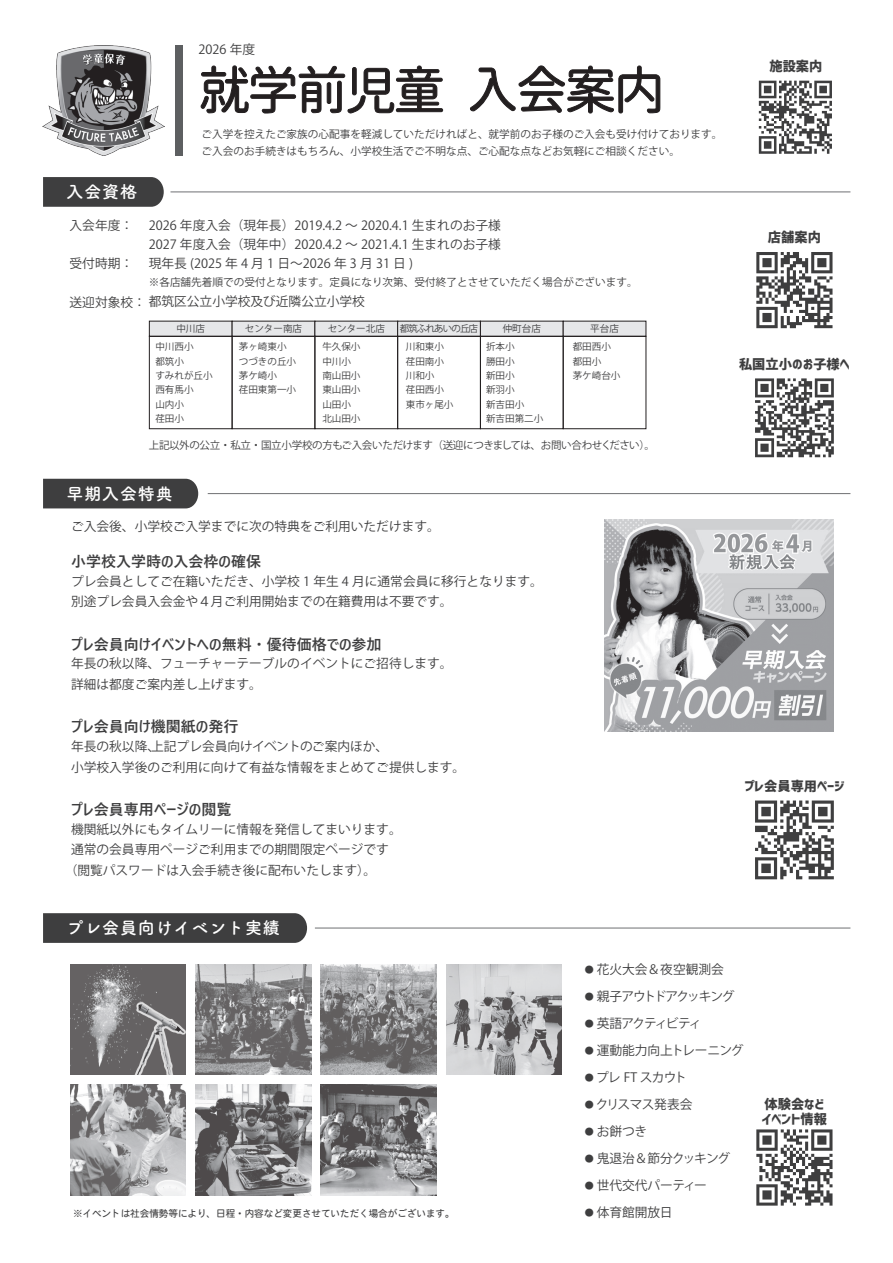
<style>
.page{position:relative;width:893px;height:1263px;background:#fff}
.page>*{position:absolute;margin:0;border:0;box-sizing:border-box;transform-origin:0 0}
.t1{font:51.3px "Honoka Maru Gothic";letter-spacing:-.05em;color:#231f20}
.t2{font:16.95px "Tsuku A Rd Gothic Std B";letter-spacing:.05em;color:#fff}
.t3{font:600 15px "Yu Gothic UI";color:#3e3e3f}
.t4{font:13.2px/14.4px "Corporate Logo Bold";color:#3e3e3f}
.t5{font:12.75px/20.7px "Koz Go Pr 6 N";color:#3e3e3f}
.t6{font:12.75px "Koz Go Pr 6 N";letter-spacing:-.1em;color:#3e3e3f}
.t7{font:12.75px "Koz Go Pr 6 N";letter-spacing:-.065em;color:#3e3e3f}
.t8{font:12.75px "Koz Go Pr 6 N";letter-spacing:-.115em;color:#3e3e3f}
.t9{font:12.75px "Koz Go Pr 6 N";letter-spacing:-.02em;color:#3e3e3f}
.t10{font:10.65px/17.4px "Koz Go Pr 6 N";color:#3e3e3f}
.t11{font:10.5px "Koz Go Pr 6 N";letter-spacing:-.025em;color:#3e3e3f}
.t12{font:9.6px/14.2px "Koz Go Pr 6 N";color:#3e3e3f}
.t13{font:9.6px "Heisei Maru Go Std W4";color:#3e3e3f}
.t14{font:9.6px "Koz Go Pr 6 N";letter-spacing:-.1em;color:#3e3e3f}
.s1{font-size:9px}
</style>
<div class="page">
<svg style="left:43px;top:177px;width:121px;height:30px;background:#444445"></svg>
<div style="left:43px;top:479px;width:155px;height:29px;background:#3e3e3f"></div>
<svg style="left:43px;top:913px;width:264px;height:30px;background:#414142"></svg>
<img style="left:70px;top:964px;width:116px;height:110px">
<img style="left:118px;top:996px;width:68px;height:78px">
<img style="left:446px;top:964px;width:116px;height:110px">
<img style="left:321px;top:964px;width:115px;height:110px">
<div style="left:149px;top:321px;width:83px;height:15px;background:#e6e7e9"></div>
<div style="left:232px;top:321px;width:83px;height:15px;background:#e6e7e9"></div>
<div style="left:315px;top:321px;width:83px;height:15px;background:#e6e7e9"></div>
<div style="left:397px;top:321px;width:84px;height:15px;background:#e6e7e9"></div>
<div style="left:480px;top:321px;width:83px;height:15px;background:#e6e7e9"></div>
<div style="left:563px;top:321px;width:83px;height:15px;background:#e6e7e9"></div>
<div style="left:149px;top:336px;width:83px;height:93px;border:1px solid #231f20"></div>
<div style="left:232px;top:336px;width:83px;height:93px;border:1px solid #231f20"></div>
<div style="left:315px;top:336px;width:83px;height:93px;border:1px solid #231f20"></div>
<div style="left:397px;top:336px;width:84px;height:93px;border:1px solid #231f20"></div>
<div style="left:480px;top:336px;width:83px;height:93px;border:1px solid #231f20"></div>
<div style="left:563px;top:336px;width:83px;height:93px;border:1px solid #231f20"></div>
<svg style="left:756px;top:252px;width:76px;height:76px"></svg>
<svg style="left:755px;top:378px;width:79px;height:79px"></svg>
<svg style="left:756px;top:1129px;width:76px;height:76px"></svg>
<svg style="left:201px;top:66px;width:242px;height:47px"></svg>
<svg style="left:470px;top:65px;width:190px;height:48px"></svg>
<img style="left:43px;top:46px;width:122px;height:110px">
<div style="left:175px;top:46px;width:7px;height:110px;background:#5d5f61"></div>
<img style="left:70px;top:1085px;width:116px;height:110px">
<img style="left:321px;top:1085px;width:115px;height:110px">
<img style="left:196px;top:1085px;width:115px;height:110px">
<hr style="left:171px;top:192px;width:679px;height:1px;background:#6f7073">
<hr style="left:208px;top:493px;width:642px;height:1px;background:#6f7073">
<hr style="left:315px;top:928px;width:535px;height:1px;background:#6f7073">
<img style="left:196px;top:964px;width:115px;height:110px">
<img style="left:604px;top:519px;width:230px;height:212px">
<svg style="left:759px;top:81px;width:73px;height:73px"></svg>
<svg style="left:755px;top:800px;width:79px;height:79px"></svg>
<p class="t5" style="left:199px;top:39px;width:58px">2026 年度</p>
<h1 class="t1" style="left:199px;top:53px;width:468px">就学前児童入会案内</h1>
<h2 class="t2" style="left:67px;top:179px;width:72px">入会資格</h2>
<p class="t10" style="left:202px;top:125px;width:522px">ご入学を控えたご家族の心配事を軽減していただければと、就学前のお子様のご入会も受け付けております。ご入会のお手続きはもちろん、小学校生活でご不明な点、ご心配な点などお気軽にご相談ください。</p>
<p class="t5" style="left:149px;top:216px;width:354px;line-height:19px;text-align:justify">2026 年度入会（現年長）2019.4.2 ～ 2020.4.1 生まれのお子様2027 年度入会（現年中）2020.4.2 ～ 2021.4.1 生まれのお子様現年長 (2025 年 4 月 1 日～2026 年 3 月 31 日 )</p>
<p class="t5" style="left:70px;top:216px;width:65px">入会年度：</p>
<p class="t5" style="left:70px;top:254px;width:65px">受付時期：</p>
<p class="t5" style="left:70px;top:292px;width:297px">送迎対象校：都筑区公立小学校及び近隣公立小学校</p>
<p class="t10" style="left:149px;top:273px;width:490px">※各店舗先着順での受付となります。定員になり次第、受付終了とさせていただく場合がございます。</p>
<p class="t12" style="left:176px;top:321px;width:30px">中川店</p>
<p class="t12" style="left:245px;top:321px;width:59px">センター南店</p>
<p class="t12" style="left:328px;top:321px;width:59px">センター北店</p>
<p class="t14" style="left:400px;top:323px;width:80px">都筑ふれあいの丘店</p>
<p class="t12" style="left:503px;top:321px;width:40px">仲町台店</p>
<p class="t12" style="left:590px;top:321px;width:30px">平台店</p>
<p class="t12" style="left:155px;top:340px;width:59px">中川西小<br>都筑小<br>すみれが丘小西有馬小<br>山内小<br>荏田小</p>
<p class="t12" style="left:239px;top:340px;width:59px">茅ヶ崎東小つづきの丘小茅ケ崎小<br>荏田東第一小</p>
<p class="t12" style="left:322px;top:340px;width:40px">牛久保小中川小南山田小東山田小山田小北山田小</p>
<p class="t12" style="left:406px;top:340px;width:49px">川和東小荏田南小川和小<br>荏田西小東市ヶ尾小</p>
<p class="t12" style="left:486px;top:340px;width:59px">折本小<br>勝田小<br>新田小<br>新羽小<br>新吉田小<br>新吉田第二小</p>
<p class="t12" style="left:573px;top:340px;width:49px">都田西小都田小<br>茅ケ崎台小</p>
<p class="t11" style="left:149px;top:440px;width:508px">上記以外の公立・私立・国立小学校の方もご入会いただけます（送迎につきましては、お問い合わせください）。</p>
<h2 class="t2" style="left:67px;top:480px;width:108px">早期入会特典</h2>
<p class="t5" style="left:71px;top:516px;width:370px">ご入会後、小学校ご入学までに次の特典をご利用いただけます。</p>
<p class="t3" style="left:71px;top:553px;width:192px">小学校入学時の入会枠の確保</p>
<p class="t5" style="left:71px;top:571px;width:473px">プレ会員としてご在籍いただき、小学校 1 年生 4 月に通常会員に移行となります。別途プレ会員入会金や４月ご利用開始までの在籍費用は不要です。</p>
<p class="t3" style="left:71px;top:636px;width:312px">プレ会員向けイベントへの無料・優待価格での参加</p>
<p class="t5" style="left:71px;top:653px;width:383px">年長の秋以降、フューチャーテーブルのイベントにご招待します。詳細は都度ご案内差し上げます。</p>
<p class="t3" style="left:71px;top:718px;width:169px">プレ会員向け機関紙の発行</p>
<p class="t5" style="left:71px;top:736px;width:396px">年長の秋以降、上記プレ会員向けイベントのご案内ほか、<br>小学校入学後のご利用に向けて有益な情報をまとめてご提供します。</p>
<p class="t3" style="left:71px;top:801px;width:162px">プレ会員専用ページの閲覧</p>
<p class="t5" style="left:71px;top:819px;width:332px">機関紙以外にもタイムリーに情報を発信してまいります。</p>
<p class="t5" style="left:71px;top:839px;width:319px">通常の会員専用ページご利用までの期間限定ページです</p>
<p class="t5" style="left:65px;top:860px;width:313px">（閲覧パスワードは入会手続き後に配布いたします）。</p>
<h2 class="t2" style="left:67px;top:914px;width:215px">プレ会員向けイベント実績</h2>
<p class="t4" style="left:769px;top:59px;width:54px">施設案内</p>
<p class="t4" style="left:768px;top:230px;width:54px">店舗案内</p>
<p class="t4" style="left:739px;top:356px;width:112px">私国立小のお子様へ</p>
<p class="t4" style="left:744px;top:779px;width:102px">プレ会員専用ページ</p>
<p class="t13" style="left:73px;top:1207px;width:383px">※イベントは社会情勢等により、日程・内容など変更させていただく場合がございます。</p>
<p class="t5" style="left:585px;top:959px;width:141px"><span class="s1">●</span> 花火大会＆夜空観測会</p>
<p class="t6" style="left:585px;top:989px;width:151px"><span class="s1">●</span> 親子アウトドアクッキング</p>
<p class="t8" style="left:585px;top:1016px;width:118px"><span class="s1">●</span> 英語アクティビティ</p>
<p class="t5" style="left:585px;top:1040px;width:160px"><span class="s1">●</span> 運動能力向上トレーニング</p>
<p class="t5" style="left:585px;top:1067px;width:103px"><span class="s1">●</span> プレ FT スカウト</p>
<p class="t9" style="left:585px;top:1097px;width:109px"><span class="s1">●</span> クリスマス発表会</p>
<p class="t5" style="left:585px;top:1121px;width:64px"><span class="s1">●</span> お餅つき</p>
<p class="t7" style="left:585px;top:1151px;width:147px"><span class="s1">●</span> 鬼退治＆節分クッキング</p>
<p class="t5" style="left:585px;top:1175px;width:124px"><span class="s1">●</span> 世代交代パーティー</p>
<p class="t5" style="left:585px;top:1202px;width:89px"><span class="s1">●</span> 体育館開放日</p>
<p class="t4" style="left:762px;top:1096px;width:67px">体験会などイベント情報</p>
</div>
